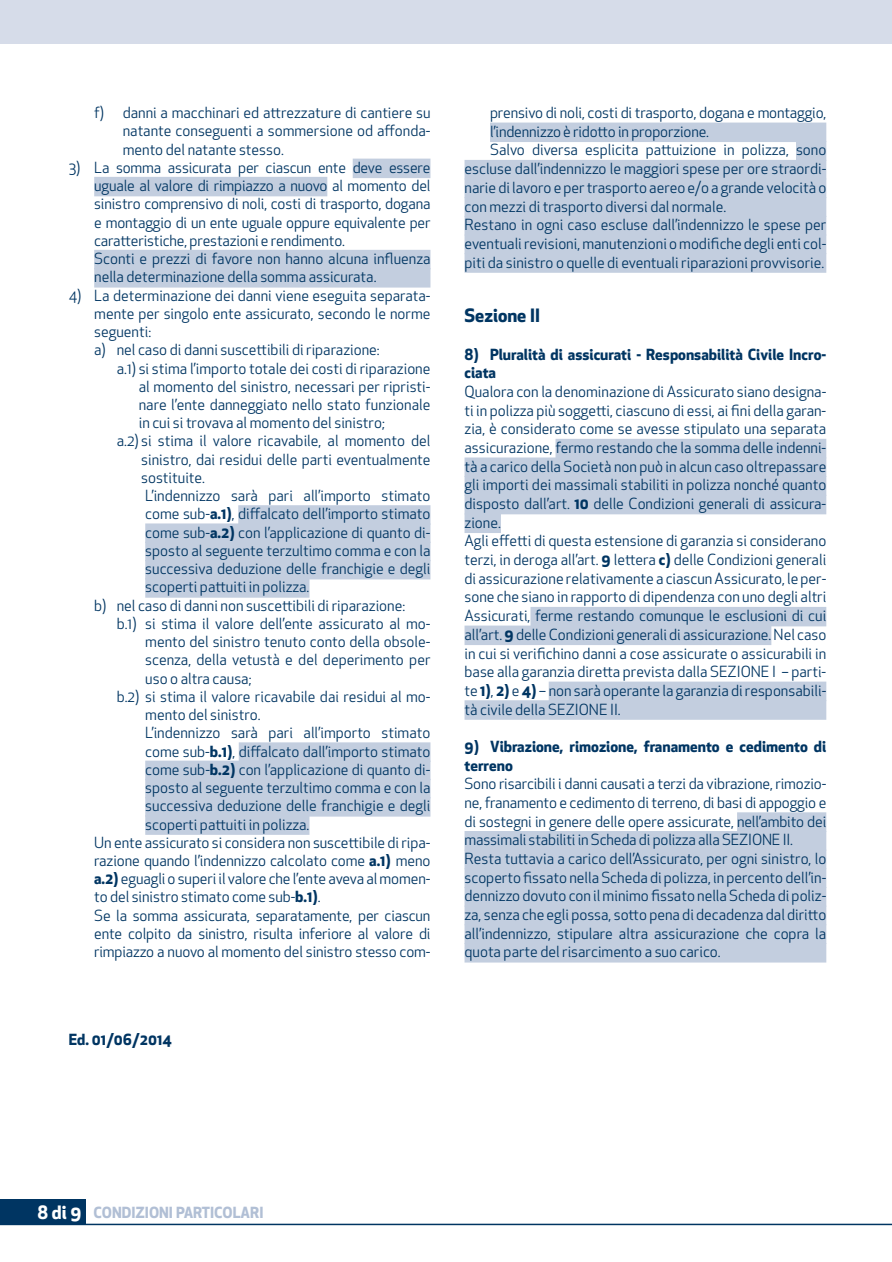
<style>
.page{position:relative;width:892px;height:1262px;background:#fff}
.page>*{position:absolute;margin:0;border:0;box-sizing:border-box;transform-origin:0 0}
.t1{font:700 18px "Apex New";color:#003562}
.t2{font:700 18px "Apex New";color:#fff}
.t3{font:15px/18.8px "Apex New";color:#003562}
.t4{font:700 15px/18.8px "Apex New";color:#003562}
.t5{font:700 15px "Apex New";color:#b1bfd5}
.s1{font-weight:700}
</style>
<div class="page">
<div style="left:0;top:1200px;width:86px;height:25px;background:#003562"></div>
<hr style="left:0;top:1224px;width:891px;height:1px;background:#003562">
<div style="left:0;top:0;width:891px;height:44px;background:#d6dce9"></div>
<div style="left:352px;top:159px;width:78px;height:19px;background:#c3cedf"></div>
<div style="left:94px;top:177px;width:233px;height:19px;background:#c3cedf"></div>
<div style="left:94px;top:250px;width:336px;height:19px;background:#c3cedf"></div>
<div style="left:94px;top:268px;width:336px;height:20px;background:#c3cedf"></div>
<div style="left:238px;top:505px;width:192px;height:20px;background:#c3cedf"></div>
<div style="left:145px;top:523px;width:285px;height:20px;background:#c3cedf"></div>
<div style="left:145px;top:542px;width:285px;height:19px;background:#c3cedf"></div>
<div style="left:145px;top:560px;width:285px;height:19px;background:#c3cedf"></div>
<div style="left:145px;top:578px;width:164px;height:20px;background:#c3cedf"></div>
<div style="left:239px;top:742px;width:191px;height:20px;background:#c3cedf"></div>
<div style="left:145px;top:761px;width:285px;height:19px;background:#c3cedf"></div>
<div style="left:145px;top:779px;width:285px;height:19px;background:#c3cedf"></div>
<div style="left:145px;top:797px;width:285px;height:20px;background:#c3cedf"></div>
<div style="left:145px;top:815px;width:164px;height:20px;background:#c3cedf"></div>
<div style="left:490px;top:123px;width:335px;height:19px;background:#c3cedf"></div>
<div style="left:795px;top:141px;width:30px;height:20px;background:#c3cedf"></div>
<div style="left:464px;top:160px;width:361px;height:19px;background:#c3cedf"></div>
<div style="left:464px;top:179px;width:361px;height:19px;background:#c3cedf"></div>
<div style="left:464px;top:197px;width:361px;height:20px;background:#c3cedf"></div>
<div style="left:464px;top:216px;width:361px;height:19px;background:#c3cedf"></div>
<div style="left:464px;top:235px;width:361px;height:19px;background:#c3cedf"></div>
<div style="left:464px;top:253px;width:361px;height:20px;background:#c3cedf"></div>
<div style="left:555px;top:439px;width:270px;height:19px;background:#c3cedf"></div>
<div style="left:464px;top:457px;width:361px;height:20px;background:#c3cedf"></div>
<div style="left:464px;top:476px;width:361px;height:20px;background:#c3cedf"></div>
<div style="left:464px;top:495px;width:361px;height:19px;background:#c3cedf"></div>
<div style="left:464px;top:514px;width:36px;height:19px;background:#c3cedf"></div>
<div style="left:530px;top:607px;width:295px;height:19px;background:#c3cedf"></div>
<div style="left:464px;top:626px;width:307px;height:19px;background:#c3cedf"></div>
<div style="left:548px;top:682px;width:277px;height:19px;background:#c3cedf"></div>
<div style="left:464px;top:700px;width:361px;height:20px;background:#c3cedf"></div>
<div style="left:736px;top:812px;width:89px;height:20px;background:#c3cedf"></div>
<div style="left:464px;top:831px;width:361px;height:19px;background:#c3cedf"></div>
<div style="left:464px;top:850px;width:361px;height:19px;background:#c3cedf"></div>
<div style="left:464px;top:868px;width:361px;height:20px;background:#c3cedf"></div>
<div style="left:464px;top:887px;width:361px;height:19px;background:#c3cedf"></div>
<div style="left:464px;top:906px;width:361px;height:19px;background:#c3cedf"></div>
<div style="left:464px;top:924px;width:361px;height:20px;background:#c3cedf"></div>
<div style="left:464px;top:943px;width:361px;height:20px;background:#c3cedf"></div>
<p class="t3" style="left:123px;top:104px;width:309px;line-height:18.3px;text-align:justify;text-indent:-28px">f) danni a macchinari ed attrezzature di cantiere su natante conseguenti a sommersione od affonda&shy;mento del natante stesso.</p>
<p class="t3" style="left:94px;top:158px;width:337px;line-height:18.3px;text-indent:-26px">3) La somma assicurata per ciascun ente deve essere uguale al valore di rimpiazzo a nuovo al momento del sinistro comprensivo di noli, costi di trasporto, dogana e montaggio di un ente uguale oppure equivalente per caratteristiche, prestazioni e rendimento.<br>Sconti e prezzi di favore non hanno alcuna influenza nella determinazione della somma assicurata.</p>
<p class="t3" style="left:94px;top:286px;width:337px;line-height:18.3px;text-indent:-26px">4) La determinazione dei danni viene eseguita separata&shy;mente per singolo ente assicurato, secondo le norme seguenti:<br>a) nel caso di danni suscettibili di riparazione:</p>
<p class="t3" style="left:117px;top:359px;width:315px">a.1) si stima l’importo totale dei costi di riparazione</p>
<p class="t3" style="left:139px;top:377px;width:293px">al momento del sinistro, necessari per ripristi-</p>
<p class="t3" style="left:139px;top:395px;width:293px">nare l’ente danneggiato nello stato funzionale</p>
<p class="t3" style="left:139px;top:413px;width:247px">in cui si trovava al momento del sinistro;</p>
<p class="t3" style="left:117px;top:432px;width:315px">a.2) si stima il valore ricavabile, al momento del</p>
<p class="t3" style="left:141px;top:450px;width:290px">sinistro, dai residui delle parti eventualmente</p>
<p class="t3" style="left:141px;top:468px;width:65px">sostituite.</p>
<p class="t3" style="left:145px;top:486px;width:286px">L’indennizzo sarà pari all’importo stimato</p>
<p class="t3" style="left:145px;top:505px;width:286px">come sub-<span class="s1">a.1)</span>, diffalcato dell’importo stimato</p>
<p class="t3" style="left:145px;top:523px;width:286px">come sub-<span class="s1">a.2)</span> con l’applicazione di quanto di-</p>
<p class="t3" style="left:145px;top:541px;width:286px">sposto al seguente terzultimo comma e con la</p>
<p class="t3" style="left:145px;top:559px;width:286px">successiva deduzione delle franchigie e degli</p>
<p class="t3" style="left:145px;top:578px;width:166px">scoperti pattuiti in polizza.</p>
<p class="t3" style="left:94px;top:596px;width:312px">b) nel caso di danni non suscettibili di riparazione:</p>
<p class="t3" style="left:117px;top:614px;width:315px">b.1) si stima il valore dell’ente assicurato al mo-</p>
<p class="t3" style="left:145px;top:632px;width:286px">mento del sinistro tenuto conto della obsole-</p>
<p class="t3" style="left:145px;top:651px;width:286px">scenza, della vetustà e del deperimento per</p>
<p class="t3" style="left:145px;top:669px;width:108px">uso o altra causa;</p>
<p class="t3" style="left:117px;top:687px;width:315px">b.2) si stima il valore ricavabile dai residui al mo-</p>
<p class="t3" style="left:145px;top:705px;width:117px">mento del sinistro.</p>
<p class="t3" style="left:145px;top:723px;width:286px">L’indennizzo sarà pari all’importo stimato</p>
<p class="t3" style="left:145px;top:742px;width:286px">come sub-<span class="s1">b.1)</span>, diffalcato dall’importo stimato</p>
<p class="t3" style="left:145px;top:760px;width:286px">come sub-<span class="s1">b.2)</span> con l’applicazione di quanto di-</p>
<p class="t3" style="left:145px;top:778px;width:286px">sposto al seguente terzultimo comma e con la</p>
<p class="t3" style="left:145px;top:796px;width:286px">successiva deduzione delle franchigie e degli</p>
<p class="t3" style="left:145px;top:815px;width:166px">scoperti pattuiti in polizza.</p>
<p class="t3" style="left:94px;top:833px;width:337px">Un ente assicurato si considera non suscettibile di ripa-</p>
<p class="t3" style="left:94px;top:851px;width:337px">razione quando l’indennizzo calcolato come <span class="s1">a.1)</span> meno</p>
<p class="t3" style="left:94px;top:869px;width:337px"><span class="s1">a.2)</span> eguagli o superi il valore che l’ente aveva al momen-</p>
<p class="t3" style="left:94px;top:888px;width:228px">to del sinistro stimato come sub-<span class="s1">b.1)</span>.</p>
<p class="t3" style="left:94px;top:906px;width:337px">Se la somma assicurata, separatamente, per ciascun</p>
<p class="t3" style="left:94px;top:924px;width:337px">ente colpito da sinistro, risulta inferiore al valore di</p>
<p class="t3" style="left:94px;top:942px;width:337px">rimpiazzo a nuovo al momento del sinistro stesso com-</p>
<p class="t4" style="left:69px;top:1030px;width:105px">Ed. 01/06/2014</p>
<p class="t3" style="left:490px;top:103px;width:337px">prensivo di noli, costi di trasporto, dogana e montaggio,</p>
<p class="t3" style="left:490px;top:122px;width:220px">l’indennizzo è ridotto in proporzione.</p>
<p class="t3" style="left:490px;top:141px;width:337px">Salvo diversa esplicita pattuizione in polizza, sono</p>
<p class="t3" style="left:464px;top:159px;width:363px">escluse dall’indennizzo le maggiori spese per ore straordi-</p>
<p class="t3" style="left:464px;top:178px;width:363px">narie di lavoro e per trasporto aereo e/o a grande velocità o</p>
<p class="t3" style="left:464px;top:197px;width:263px">con mezzi di trasporto diversi dal normale.</p>
<p class="t3" style="left:464px;top:215px;width:363px">Restano in ogni caso escluse dall’indennizzo le spese per</p>
<p class="t3" style="left:464px;top:234px;width:363px">eventuali revisioni, manutenzioni o modifiche degli enti col-</p>
<p class="t3" style="left:464px;top:253px;width:361px">piti da sinistro o quelle di eventuali riparazioni provvisorie.</p>
<p class="t1" style="left:464px;top:303px;width:77px">Sezione II</p>
<p class="t4" style="left:464px;top:344px;width:363px">8) Pluralità di assicurati - Responsabilità Civile Incro&shy;ciata</p>
<p class="t3" style="left:464px;top:382px;width:363px">Qualora con la denominazione di Assicurato siano designa&shy;ti in polizza più soggetti, ciascuno di essi, ai fini della garan&shy;zia, è considerato come se avesse stipulato una separata assicurazione, fermo restando che la somma delle indenni&shy;tà a carico della Società non può in alcun caso oltrepassare gli importi dei massimali stabiliti in polizza nonché quanto disposto dall’art. <span class="s1">10</span> delle Condizioni generali di assicura&shy;zione.<br>Agli effetti di questa estensione di garanzia si considerano terzi, in deroga all’art. <span class="s1">9</span> lettera <span class="s1">c)</span> delle Condizioni generali di assicurazione relativamente a ciascun Assicurato, le per&shy;sone che siano in rapporto di dipendenza con uno degli altri Assicurati, ferme restando comunque le esclusioni di cui all’art. <span class="s1">9</span> delle Condizioni generali di assicurazione. Nel caso in cui si verifichino danni a cose assicurate o assicurabili in base alla garanzia diretta prevista dalla SEZIONE I – parti&shy;te <span class="s1">1)</span>, <span class="s1">2)</span> e <span class="s1">4)</span> – non sarà operante la garanzia di responsabili&shy;tà civile della SEZIONE II.</p>
<p class="t4" style="left:464px;top:736px;width:363px">9) Vibrazione, rimozione, franamento e cedimento di terreno</p>
<p class="t3" style="left:464px;top:774px;width:363px">Sono risarcibili i danni causati a terzi da vibrazione, rimozio&shy;ne, franamento e cedimento di terreno, di basi di appoggio e di sostegni in genere delle opere assicurate, nell’ambito dei massimali stabiliti in Scheda di polizza alla SEZIONE II.<br>Resta tuttavia a carico dell’Assicurato, per ogni sinistro, lo scoperto fissato nella Scheda di polizza, in percento dell’in&shy;dennizzo dovuto con il minimo fissato nella Scheda di poliz&shy;za, senza che egli possa, sotto pena di decadenza dal diritto all’indennizzo, stipulare altra assicurazione che copra la quota parte del risarcimento a suo carico.</p>
<p class="t2" style="left:37px;top:1200px;width:45px">8 di 9</p>
<p class="t5" style="left:93px;top:1202px;width:171px">CONDIZIONI PARTICOLARI</p>
</div>
